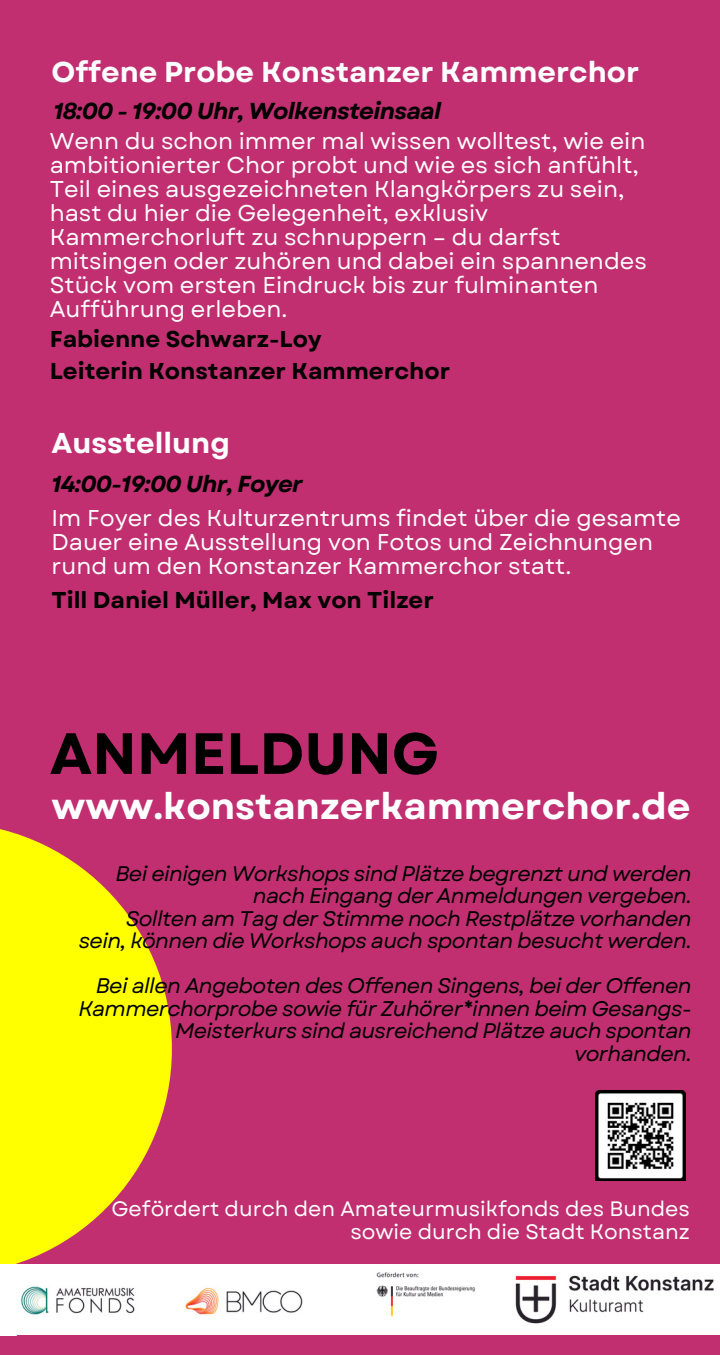
<style>
.page{position:relative;width:720px;height:1355px;background:#fff}
.page>*{position:absolute;margin:0;border:0;box-sizing:border-box;transform-origin:0 0}
.t1{font:700 58px "Garet";color:#000}
.t2{font:700 36.6px "Garet";color:#fff}
.t3{font:700 28.6px "Garet";color:#fff}
.t4{font:italic 700 23px "Garet";letter-spacing:-.03em;color:#000}
.t5{font:22.8px/24px "Garet";color:#fff}
.t6{font:700 22.8px/31.6px "Garet";color:#000}
.t7{font:italic 21.2px/22.4px "Garet";letter-spacing:-.03em;color:#000;text-align:right}
.t8{font:20.8px/22.4px "Garet";color:#fff;text-align:right}
</style>
<div class="page">
<div style="left:0;top:0;width:720px;height:1354px;background:#c12f71"></div>
<svg style="left:0;top:829px;width:172px;height:435px;fill:#ff0"></svg>
<img style="left:596px;top:1090px;width:90px;height:90px">
<img style="left:17px;top:1264px;width:703px;height:70px">
<div style="left:0;top:1264px;width:17px;height:71px;background:#fff"></div>
<h4 class="t3" style="left:52px;top:51px;width:589px">Offene Probe Konstanzer Kammerchor</h4>
<p class="t4" style="left:54px;top:94px;width:389px">18:00 - 19:00 Uhr, Wolkensteinsaal</p>
<p class="t5" style="left:50px;top:129px;width:599px">Wenn du schon immer mal wissen wolltest, wie ein ambitionierter Chor probt und wie es sich anfühlt, Teil eines ausgezeichneten Klangkörpers zu sein, hast du hier die Gelegenheit, exklusiv Kammerchorluft zu schnuppern – du darfst mitsingen oder zuhören und dabei ein spannendes Stück vom ersten Eindruck bis zur fulminanten Aufführung erleben.</p>
<p class="t6" style="left:50px;top:323px;width:402px">Fabienne Schwarz-Loy<br>Leiterin Konstanzer Kammerchor</p>
<h4 class="t3" style="left:52px;top:422px;width:180px">Ausstellung</h4>
<h1 class="t4" style="left:52px;top:467px;width:253px">14:00-19:00 Uhr, Foyer</h1>
<p class="t5" style="left:52px;top:506px;width:631px">Im Foyer des Kulturzentrums findet über die gesamte<br>Dauer eine Ausstellung von Fotos und Zeichnungen rund um den Konstanzer Kammerchor statt.</p>
<p class="t6" style="left:52px;top:584px;width:384px">Till Daniel Müller, Max von Tilzer</p>
<p class="t1" style="left:50px;top:712px;width:391px">ANMELDUNG</p>
<p class="t2" style="left:52px;top:780px;width:640px">www.konstanzerkammerchor.de</p>
<p class="t7" style="left:115px;top:862px;width:578px">Bei einigen Workshops sind Plätze begrenzt und werden nach Eingang der Anmeldungen vergeben.</p>
<p class="t7" style="left:79px;top:907px;width:615px">Sollten am Tag der Stimme noch Restplätze vorhanden sein, können die Workshops auch spontan besucht werden.</p>
<p class="t7" style="left:78px;top:974px;width:615px">Bei allen Angeboten des Offenen Singens, bei der Offenen Kammerchorprobe sowie für Zuhörer*innen beim Gesangs-Meisterkurs sind ausreichend Plätze auch spontan vorhanden.</p>
<p class="t8" style="left:111px;top:1198px;width:580px">Gefördert durch den Amateurmusikfonds des Bundes sowie durch die Stadt Konstanz</p>
</div>
